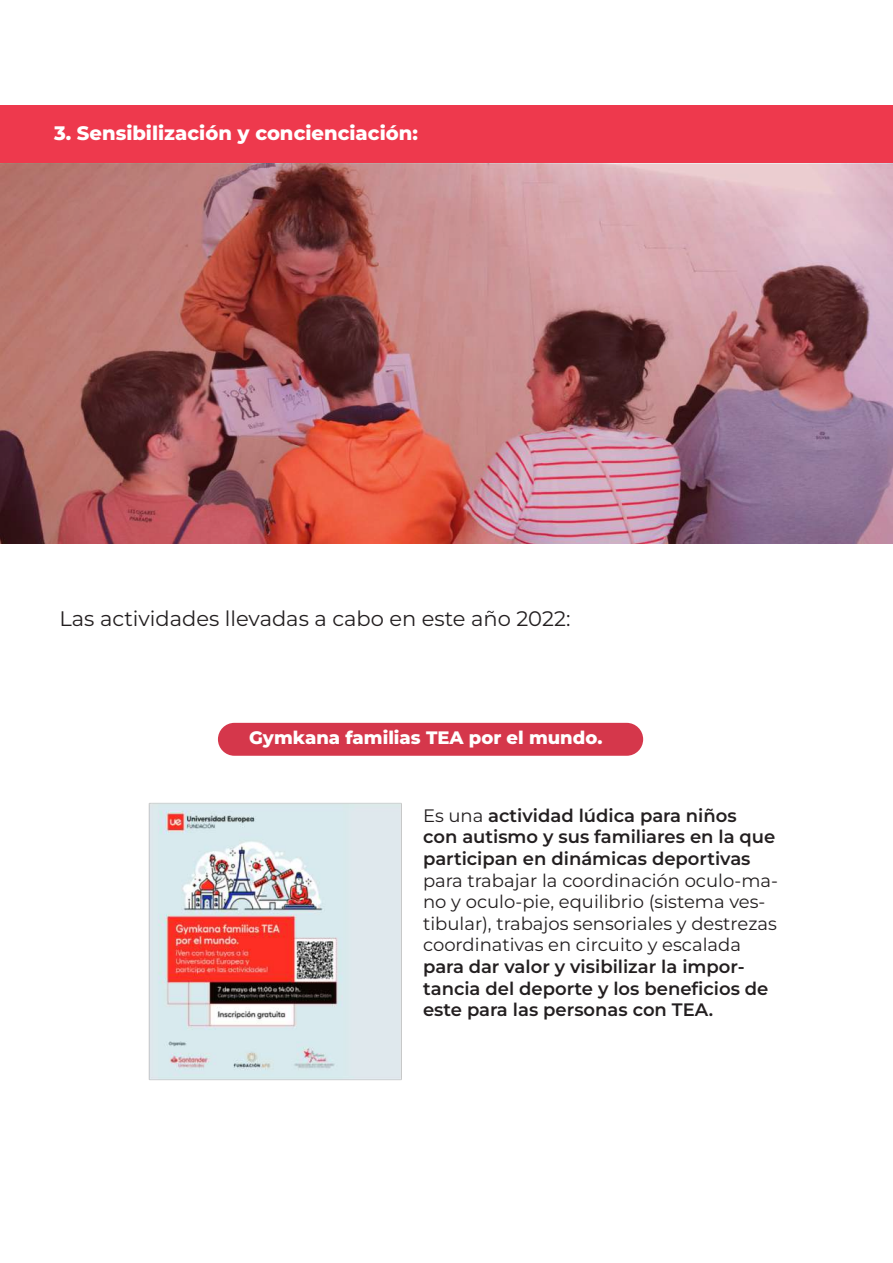
<style>
.page{position:relative;width:893px;height:1263px;background:#fff}
.page>*{position:absolute;margin:0;border:0;box-sizing:border-box;transform-origin:0 0}
.t1{font:21px "Montserrat";color:#231f20}
.t2{font:800 19.5px "Montserrat";color:#fff}
.t3{font:600 18px/21.6px "Montserrat";color:#231f20}
.t4{font:18px/21.6px "Montserrat";color:#231f20}
.t5{font:800 18px "Montserrat";color:#fff}
.s1{font-weight:400}
</style>
<div class="page">
<div style="left:218px;top:723px;width:425px;height:33px;background:#d5374b;border-radius:16px"></div>
<div style="left:0;top:105px;width:893px;height:59px;background:#ee394d"></div>
<img style="left:148px;top:802px;width:254px;height:279px">
<img style="left:0;top:164px;width:893px;height:379px">
<p class="t2" style="left:54px;top:120px;width:365px">3. Sensibilización y concienciación:</p>
<p class="t1" style="left:60px;top:604px;width:512px">Las actividades llevadas a cabo en este año 2022:</p>
<p class="t5" style="left:249px;top:725px;width:355px">Gymkana familias TEA por el mundo.</p>
<p class="t3" style="left:423px;top:804px;width:354px"><span class="s1">Es una</span> actividad lúdica para niños con autismo y sus familiares en la que participan en dinámicas deportivas</p>
<p class="t4" style="left:423px;top:869px;width:356px">para trabajar la coordinación oculo-ma&shy;no y oculo-pie, equilibrio (sistema ves&shy;tibular), trabajos sensoriales y destrezas coordinativas en circuito y escalada</p>
<p class="t3" style="left:423px;top:955px;width:347px">para dar valor y visibilizar la impor&shy;tancia del deporte y los beneficios de este para las personas con TEA.</p>
</div>
